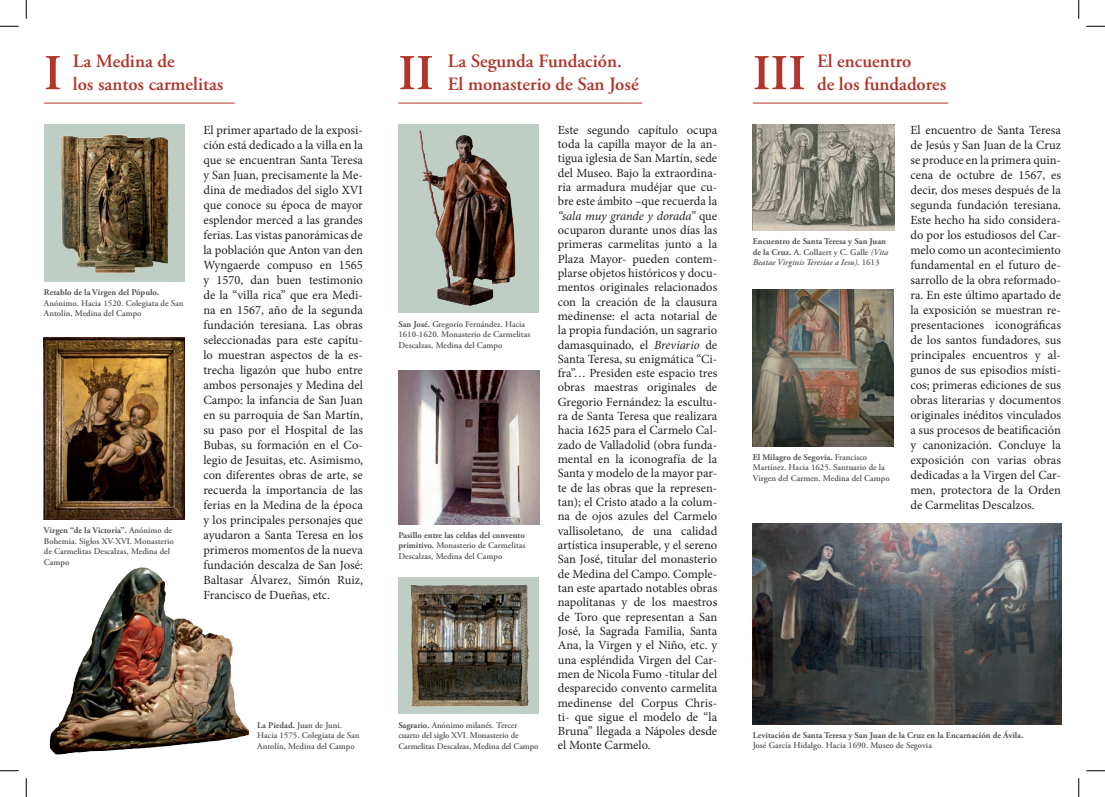
<style>
.page{position:relative;width:1105px;height:797px;background:#fff}
.page>*{position:absolute;margin:0;border:0;box-sizing:border-box;transform-origin:0 0}
.titular_capitulo{font:600 50px "Adobe Garamond Pro";color:#b0352b}
.titular_capitulo-2{font:600 18.75px/22.5px "Adobe Garamond Pro";color:#b0352b}
.t1{font:12.5px/15px "Minion Pro";color:#231f20;text-align:justify}
.titular_capitulo-3{font:600 8.75px/10.5px "Adobe Garamond Pro";color:#57585a}
.titular_capitulo-4{font:700 8.75px/10.5px "Adobe Garamond Pro";color:#57585a}
.s1{font-weight:700}
.s2{font-style:italic}
.s3{font-weight:600}
.s4{font-weight:600;font-style:italic}
</style>
<div class="page">
<img style="left:44px;top:337px;width:141px;height:182px">
<img style="left:49px;top:567px;width:200px;height:188px">
<div style="left:398px;top:125px;width:141px;height:188px;background:#bfcec5"></div>
<img style="left:419px;top:130px;width:97px;height:176px">
<img style="left:398px;top:370px;width:141px;height:154px">
<div style="left:398px;top:577px;width:141px;height:137px;background:#bfcec5"></div>
<img style="left:410px;top:584px;width:119px;height:123px">
<img style="left:753px;top:125px;width:141px;height:106px">
<img style="left:753px;top:289px;width:140px;height:157px">
<img style="left:753px;top:523px;width:308px;height:201px">
<div style="left:44px;top:125px;width:141px;height:157px;background:#bfcec5"></div>
<img style="left:61px;top:134px;width:108px;height:139px">
<hr style="left:44px;top:103px;width:191px;height:1px;background:#b0352b">
<hr style="left:398px;top:103px;width:244px;height:1px;background:#b0352b">
<hr style="left:753px;top:103px;width:195px;height:1px;background:#b0352b">
<svg style="left:0;top:25px;width:19px;height:2px"></svg>
<svg style="left:1086px;top:25px;width:19px;height:2px"></svg>
<svg style="left:0;top:770px;width:19px;height:1px"></svg>
<svg style="left:1086px;top:770px;width:19px;height:1px"></svg>
<svg style="left:25px;top:0;width:2px;height:19px"></svg>
<svg style="left:25px;top:778px;width:2px;height:19px"></svg>
<svg style="left:1078px;top:0;width:1px;height:19px"></svg>
<svg style="left:1078px;top:778px;width:1px;height:19px"></svg>
<p class="titular_capitulo-2" style="left:73px;top:50px;width:152px">La Medina de<br>los santos carmelitas</p>
<p class="titular_capitulo-2" style="left:448px;top:50px;width:175px">La Segunda Fundación.</p>
<p class="titular_capitulo" style="left:44px;top:44px;width:19px">I</p>
<p class="titular_capitulo" style="left:398px;top:44px;width:37px">II</p>
<p class="titular_capitulo" style="left:753px;top:44px;width:55px">III</p>
<p class="titular_capitulo-2" style="left:448px;top:73px;width:192px">El monasterio de San José</p>
<p class="titular_capitulo-2" style="left:817px;top:50px;width:131px">El encuentro<br>de los fundadores</p>
<p class="titular_capitulo-3" style="left:44px;top:287px;width:141px"><span class="s1">Retablo de la Virgen del Pópulo.<br></span>Anónimo. Hacia 1520. Colegiata de San<br>Antolín, Medina del Campo</p>
<p class="titular_capitulo-3" style="left:44px;top:525px;width:131px"><span class="s1">Virgen “de la Victoria”.</span> Anónimo de<br>Bohemia. Siglos XV-XVI. Monasterio de Carmelitas Descalzas, Medina del<br>Campo</p>
<p class="t1" style="left:203px;top:122px;width:161px">El primer apartado de la exposi&shy;ción está dedicado a la villa en la que se encuentran Santa Teresa y San Juan, precisamente la Me&shy;dina de mediados del siglo XVI que conoce su época de mayor esplendor merced a las grandes ferias. Las vistas panorámicas de la población que Anton van den Wyngaerde compuso en 1565 y 1570, dan buen testimonio de la “villa rica” que era Medi&shy;na en 1567, año de la segunda fundación teresiana. Las obras seleccionadas para este capítu&shy;lo muestran aspectos de la es&shy;trecha ligazón que hubo entre ambos personajes y Medina del Campo: la infancia de San Juan en su parroquia de San Martín, su paso por el Hospital de las Bubas, su formación en el Co&shy;legio de Jesuitas, etc. Asimismo, con diferentes obras de arte, se recuerda la importancia de las ferias en la Medina de la época y los principales personajes que ayudaron a Santa Teresa en los primeros momentos de la nueva fundación descalza de San José:<br>Baltasar Álvarez, Simón Ruiz, Francisco de Dueñas, etc.</p>
<p class="t1" style="left:558px;top:123px;width:161px;line-height:14.4px">Este segundo capítulo ocupa toda la capilla mayor de la an&shy;tigua iglesia de San Martín, sede del Museo. Bajo la extraordina&shy;ria armadura mudéjar que cu&shy;bre este ámbito –que recuerda la <span class="s2">“sala muy grande y dorada”</span> que ocuparon durante unos días las primeras carmelitas junto a la Plaza Mayor- pueden contem&shy;plarse objetos históricos y docu&shy;mentos originales relacionados con la creación de la clausura medinense: el acta notarial de la propia fundación, un sagrario damasquinado, el <span class="s2">Breviario</span> de Santa Teresa, su enigmática “Ci&shy;fra”… Presiden este espacio tres obras maestras originales de Gregorio Fernández: la escultu&shy;ra de Santa Teresa que realizara hacia 1625 para el Carmelo Cal&shy;zado de Valladolid (obra funda&shy;mental en la iconografía de la Santa y modelo de la mayor par&shy;te de las obras que la represen&shy;tan); el Cristo atado a la colum&shy;na de ojos azules del Carmelo vallisoletano, de una calidad artística insuperable, y el sereno San José, titular del monasterio de Medina del Campo. Comple&shy;tan este apartado notables obras napolitanas y de los maestros de Toro que representan a San José, la Sagrada Familia, Santa Ana, la Virgen y el Niño, etc. y una espléndida Virgen del Car&shy;men de Nicola Fumo -titular del desparecido convento carmelita medinense del Corpus Chris&shy;ti- que sigue el modelo de “la Bruna” llegada a Nápoles desde el Monte Carmelo.</p>
<p class="titular_capitulo-3" style="left:398px;top:319px;width:134px"><span class="s1">San José.</span> Gregorio Fernández. Hacia<br>1610-1620. Monasterio de Carmelitas<br>Descalzas, Medina del Campo</p>
<p class="titular_capitulo-3" style="left:398px;top:529px;width:129px;text-align:justify"><span class="s1">Pasillo entre las celdas del convento primitivo.</span> Monasterio de Carmelitas Descalzas, Medina del Campo</p>
<p class="titular_capitulo-3" style="left:398px;top:720px;width:142px"><span class="s1">Sagrario.</span> Anónimo milanés. Tercer cuarto del siglo XVI. Monasterio de<br>Carmelitas Descalzas, Medina del Campo</p>
<p class="titular_capitulo-3" style="left:257px;top:720px;width:104px"><span class="s1">La Piedad.</span> Juan de Juni.<br>Hacia 1575. Colegiata de San<br>Antolín, Medina del Campo</p>
<p class="titular_capitulo-4" style="left:753px;top:236px;width:137px">Encuentro de Santa Teresa y San Juan de la Cruz. <span class="s3">A. Collaert y C. Galle</span> <span class="s4">(Vita<br>Beatae Virginis Teresiae a Iesu)</span><span class="s3">. 1613</span></p>
<p class="titular_capitulo-3" style="left:753px;top:452px;width:138px"><span class="s1">El Milagro de Segovia.</span> Francisco<br>Martínez. Hacia 1625. Santuario de la<br>Virgen del Carmen. Medina del Campo</p>
<p class="t1" style="left:910px;top:122px;width:152px">El encuentro de Santa Teresa de Jesús y San Juan de la Cruz se produce en la primera quin&shy;cena de octubre de 1567, es decir, dos meses después de la segunda fundación teresiana.<br>Este hecho ha sido considera&shy;do por los estudiosos del Car&shy;melo como un acontecimiento fundamental en el futuro de&shy;sarrollo de la obra reformado&shy;ra. En este último apartado de la exposición se muestran re&shy;presentaciones iconográficas de los santos fundadores, sus principales encuentros y al&shy;gunos de sus episodios místi&shy;cos; primeras ediciones de sus obras literarias y documentos originales inéditos vinculados a sus procesos de beatificación y canonización. Concluye la exposición con varias obras dedicadas a la Virgen del Car&shy;men, protectora de la Orden de Carmelitas Descalzos.</p>
<p class="titular_capitulo-4" style="left:753px;top:729px;width:272px">Levitación de Santa Teresa y San Juan de la Cruz en la Encarnación de Ávila.<br><span class="s3">José García Hidalgo. Hacia 1690. Museo de Segovia</span></p>
</div>
